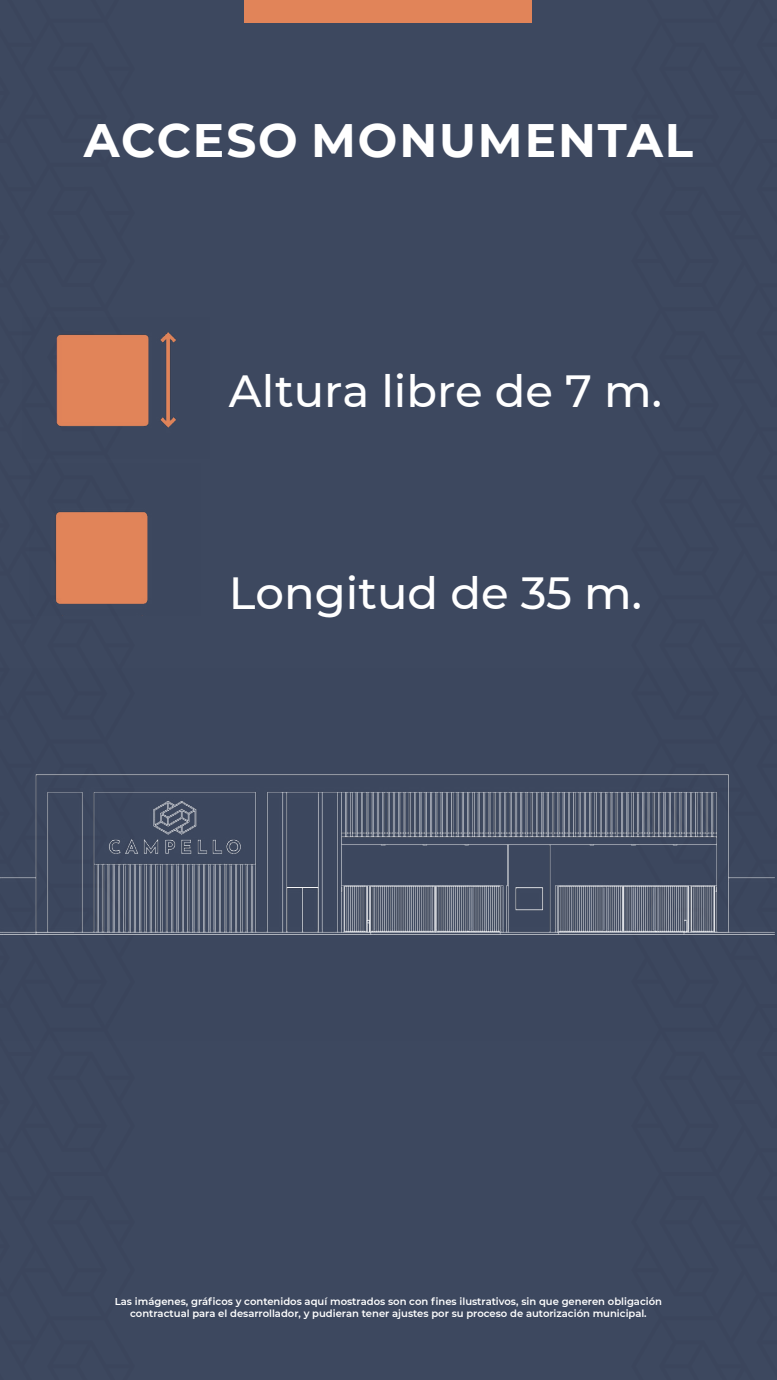
<style>
.page{position:relative;width:777px;height:1380px;background:#fff}
.page>*{position:absolute;margin:0;border:0;box-sizing:border-box;transform-origin:0 0}
.t1{font:700 46.88px "Montserrat";letter-spacing:.04em;color:#fff}
.t2{font:500 45px "Montserrat";color:#fff}
.t3{font:600 10px/12px "Montserrat";color:#fff;text-align:center}
</style>
<div class="page">
<div style="left:0;top:0;width:776px;height:1380px;background:#3d485f"></div>
<img style="left:56px;top:332px;width:120px;height:96px">
<img style="left:55px;top:511px;width:93px;height:105px">
<img style="left:0;top:774px;width:775px;height:161px">
<div style="left:245px;top:0;width:287px;height:22px;background:#e18459"></div>
<h1 class="t1" style="left:84px;top:107px;width:610px">ACCESO MONUMENTAL</h1>
<h2 class="t2" style="left:229px;top:359px;width:434px">Altura libre de 7 m.</h2>
<h2 class="t2" style="left:229px;top:561px;width:414px">Longitud de 35 m.</h2>
<p class="t3" style="left:115px;top:1295px;width:548px">Las imágenes, gráficos y contenidos aquí mostrados son con fines ilustrativos, sin que generen obligación contractual para el desarrollador, y pudieran tener ajustes por su proceso de autorización municipal.</p>
</div>
